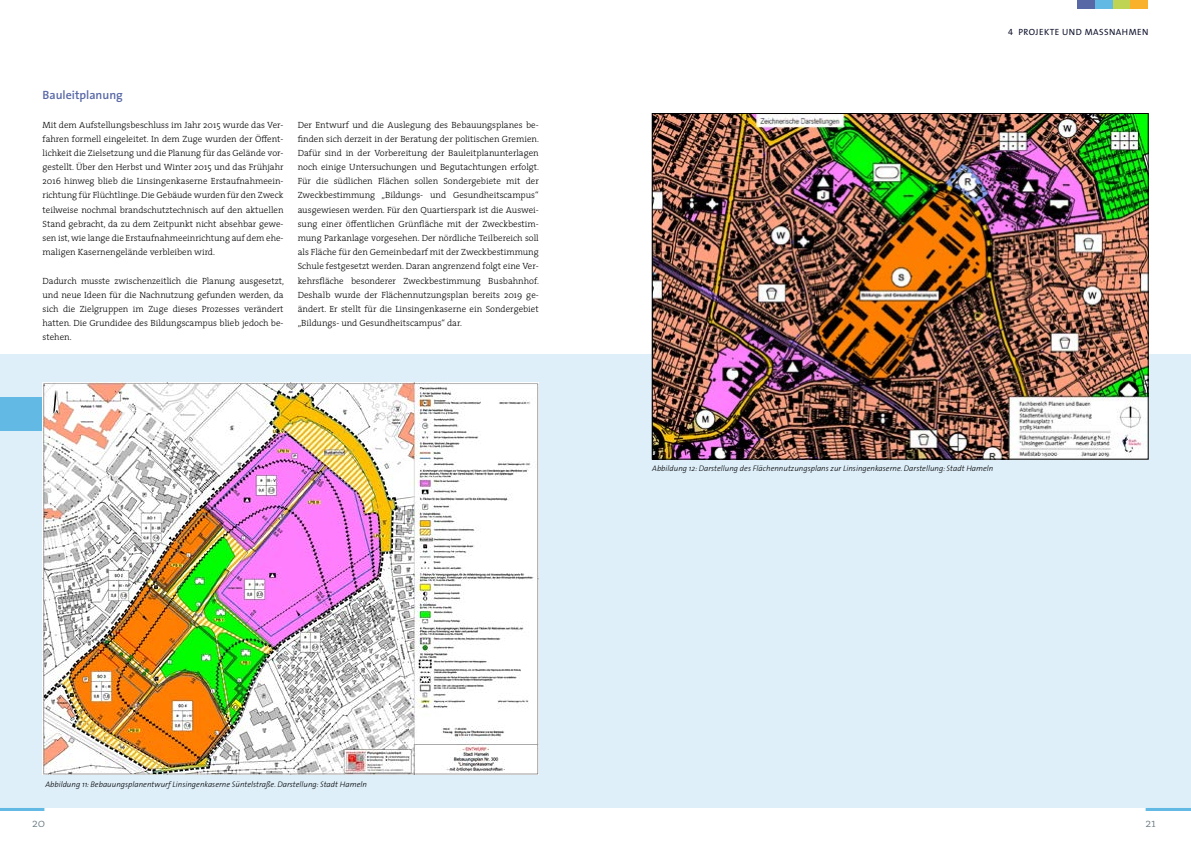
<style>
.page{position:relative;width:1191px;height:842px;background:#fff}
.page>*{position:absolute;margin:0;border:0;box-sizing:border-box;transform-origin:0 0}
.t1{font:600 12px "The Sans";color:#5868a6}
.t2{font:300 12px "The Serif";color:#687881}
.t3{font:300 9px/14.2px "The Serif";color:#000;text-align:justify}
.t4{font:9px "The Sans Regular Caps";letter-spacing:.05em;color:#0f132c}
.t5{font:italic 300 8px "The Sans";color:#000}
</style>
<div class="page">
<div style="left:0;top:354px;width:1191px;height:454px;background:#deeffa"></div>
<div style="left:0;top:397px;width:43px;height:33px;background:#61b9e4"></div>
<img style="left:43px;top:383px;width:496px;height:392px">
<img style="left:654px;top:115px;width:492px;height:342px">
<hr style="left:0;top:808px;width:44px;height:3px;background:#61b9e4">
<hr style="left:1145px;top:808px;width:46px;height:3px;background:#61b9e4">
<div style="left:1076px;top:0;width:18px;height:9px;background:#5868a6"></div>
<div style="left:1094px;top:0;width:18px;height:9px;background:#61b9e4"></div>
<div style="left:1112px;top:0;width:18px;height:9px;background:#c0d454"></div>
<div style="left:1130px;top:0;width:18px;height:9px;background:#f9b02a"></div>
<h1 class="t1" style="left:43px;top:85px;width:82px">Bauleitplanung</h1>
<p class="t3" style="left:43px;top:117px;width:242px">Mit dem Aufstellungsbeschluss im Jahr 2015 wurde das Ver&shy;fahren formell eingeleitet. In dem Zuge wurden der Öffent&shy;lichkeit die Zielsetzung und die Planung für das Gelände vor&shy;gestellt. Über den Herbst und Winter 2015 und das Frühjahr 2016 hinweg blieb die Linsingenkaserne Erstaufnahmeein&shy;richtung für Flüchtlinge. Die Gebäude wurden für den Zweck teilweise nochmal brandschutztechnisch auf den aktuellen Stand gebracht, da zu dem Zeitpunkt nicht absehbar gewe&shy;sen ist, wie lange die Erstaufnahmeeinrichtung auf dem ehe&shy;maligen Kasernengelände verbleiben wird.</p>
<p class="t3" style="left:43px;top:273px;width:243px">Dadurch musste zwischenzeitlich die Planung ausgesetzt, und neue Ideen für die Nachnutzung gefunden werden, da sich die Zielgruppen im Zuge dieses Prozesses verändert hatten. Die Grundidee des Bildungscampus blieb jedoch be&shy;stehen.</p>
<p class="t3" style="left:298px;top:117px;width:243px">Der Entwurf und die Auslegung des Bebauungsplanes be&shy;finden sich derzeit in der Beratung der politischen Gremien.<br>Dafür sind in der Vorbereitung der Bauleitplanunterlagen noch einige Untersuchungen und Begutachtungen erfolgt.<br>Für die südlichen Flächen sollen Sondergebiete mit der Zweckbestimmung „Bildungs- und Gesundheitscampus“ ausgewiesen werden. Für den Quartierspark ist die Auswei&shy;sung einer öffentlichen Grünfläche mit der Zweckbestim&shy;mung Parkanlage vorgesehen. Der nördliche Teilbereich soll als Fläche für den Gemeinbedarf mit der Zweckbestimmung Schule festgesetzt werden. Daran angrenzend folgt eine Ver&shy;kehrsfläche besonderer Zweckbestimmung Busbahnhof.<br>Deshalb wurde der Flächennutzungsplan bereits 2019 ge&shy;ändert. Er stellt für die Linsingenkaserne ein Sondergebiet „Bildungs- und Gesundheitscampus“ dar.</p>
<p class="t4" style="left:1008px;top:27px;width:142px">4 PROJEKTE UND MASSNAHMEN</p>
<p class="t5" style="left:652px;top:462px;width:343px">Abbildung 12: Darstellung des Flächennutzungsplans zur Linsingenkaserne. Darstellung: Stadt Hameln</p>
<p class="t5" style="left:45px;top:778px;width:323px">Abbildung 11: Bebauungsplanentwurf Linsingenkaserne Süntelstraße. Darstellung: Stadt Hameln</p>
<h1 class="t2" style="left:32px;top:813px;width:15px">20</h1>
<h1 class="t2" style="left:1145px;top:813px;width:12px">21</h1>
</div>
